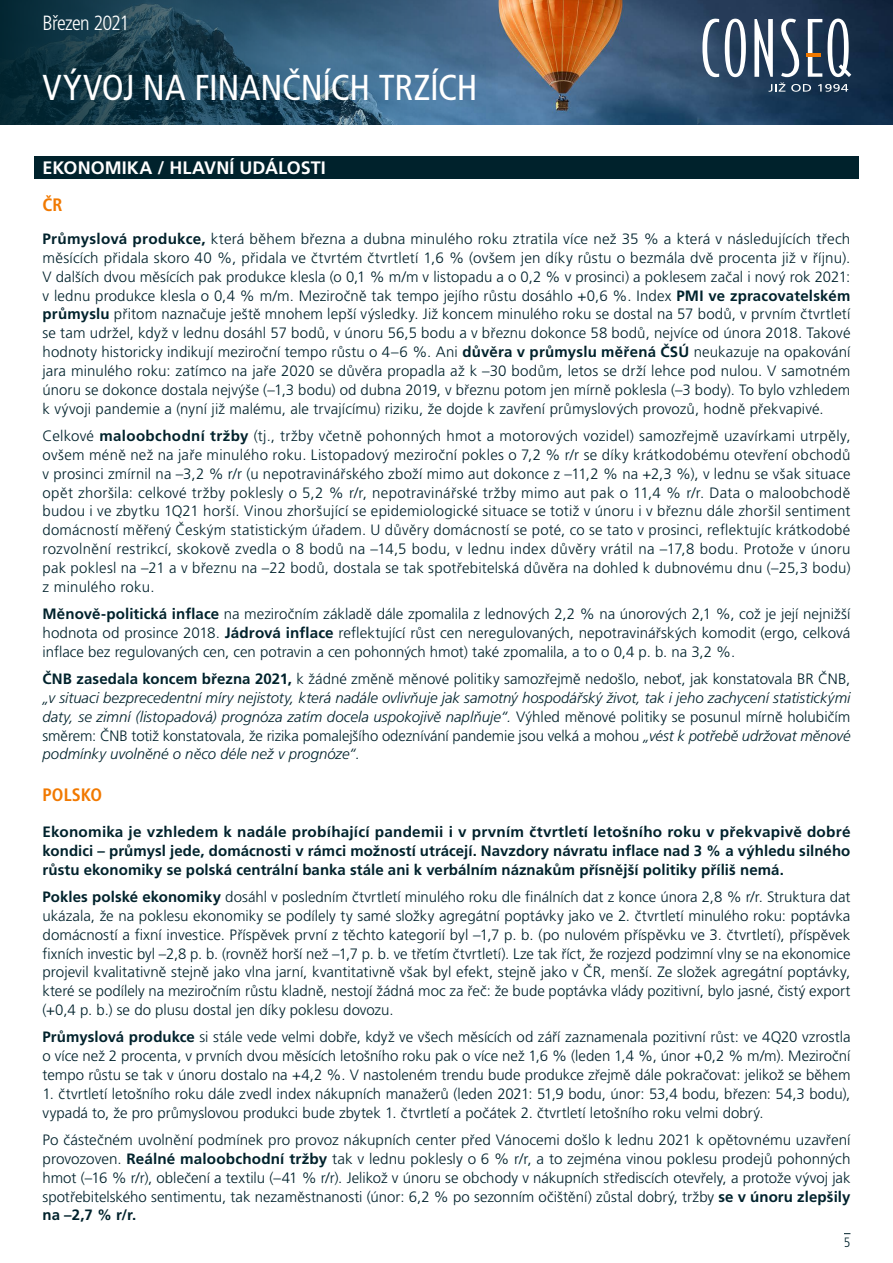
<style>
.page{position:relative;width:893px;height:1263px;background:#fff}
.page>*{position:absolute;margin:0;border:0;box-sizing:border-box;transform-origin:0 0}
.t1{font:condensed 36px "Frutiger LT Pro";letter-spacing:-.01em;color:#fff}
.t2{font:300 condensed 20.55px "Frutiger LT Pro";letter-spacing:-.035em;color:#fff}
.t3{font:700 18px "Frutiger LT Pro";color:#fff}
.t4{font:700 condensed 18px "Frutiger LT Pro";letter-spacing:.005em;color:#f17900}
.t5{font:300 15px/18.9px "Frutiger LT Pro";color:#00222c;text-align:justify}
.t6{font:italic 300 15px/18.9px "Frutiger LT Pro";color:#00222c;text-align:justify}
.t7{font:700 15px/18.9px "Frutiger LT Pro";letter-spacing:.005em;color:#00222c;text-align:justify}
.t8{font:300 condensed 13.5px "Frutiger LT Pro";color:#00222c}
.s1{font-weight:700}
.s2{font-weight:700;font-style:normal}
.s3{font-style:normal}
</style>
<div class="page">
<img style="left:496px;top:0;width:397px;height:124px">
<svg style="left:0;top:0;width:496px;height:124px;background:#294f67"></svg>
<svg style="left:702px;top:19px;width:17px;height:58px"></svg>
<svg style="left:725px;top:19px;width:21px;height:58px"></svg>
<svg style="left:754px;top:19px;width:97px;height:73px"></svg>
<div style="left:34px;top:157px;width:825px;height:22px;background:#00222c"></div>
<h2 class="t2" style="left:43px;top:11px;width:88px">Březen 2021</h2>
<h1 class="t1" style="left:43px;top:67px;width:436px">VÝVOJ NA FINANČNÍCH TRZÍCH</h1>
<p class="t3" style="left:43px;top:157px;width:285px">EKONOMIKA / HLAVNÍ UDÁLOSTI</p>
<p class="t4" style="left:43px;top:194px;width:22px">ČR</p>
<p class="t5" style="left:43px;top:230px;width:809px"><span class="s1">Průmyslová produkce,</span> která během března a dubna minulého roku ztratila více než 35 % a která v následujících třech měsících přidala skoro 40 %, přidala ve čtvrtém čtvrtletí 1,6 % (ovšem jen díky růstu o bezmála dvě procenta již v říjnu).<br>V dalších dvou měsících pak produkce klesla (o 0,1 % m/m v listopadu a o 0,2 % v prosinci) a poklesem začal i nový rok 2021: v lednu produkce klesla o 0,4 % m/m. Meziročně tak tempo jejího růstu dosáhlo +0,6 %. Index <span class="s1">PMI ve zpracovatelském průmyslu</span> přitom naznačuje ještě mnohem lepší výsledky. Již koncem minulého roku se dostal na 57 bodů, v prvním čtvrtletí se tam udržel, když v lednu dosáhl 57 bodů, v únoru 56,5 bodu a v březnu dokonce 58 bodů, nejvíce od února 2018. Takové hodnoty historicky indikují meziroční tempo růstu o 4–6 %. Ani <span class="s1">důvěra v průmyslu měřená ČSÚ</span> neukazuje na opakování jara minulého roku: zatímco na jaře 2020 se důvěra propadla až k –30 bodům, letos se drží lehce pod nulou. V samotném únoru se dokonce dostala nejvýše (–1,3 bodu) od dubna 2019, v březnu potom jen mírně poklesla (–3 body). To bylo vzhledem k vývoji pandemie a (nyní již malému, ale trvajícímu) riziku, že dojde k zavření průmyslových provozů, hodně překvapivé.</p>
<p class="t5" style="left:43px;top:426px;width:809px">Celkové <span class="s1">maloobchodní tržby</span> (tj., tržby včetně pohonných hmot a motorových vozidel) samozřejmě uzavírkami utrpěly, ovšem méně než na jaře minulého roku. Listopadový meziroční pokles o 7,2 % r/r se díky krátkodobému otevření obchodů v prosinci zmírnil na –3,2 % r/r (u nepotravinářského zboží mimo aut dokonce z –11,2 % na +2,3 %), v lednu se však situace opět zhoršila: celkové tržby poklesly o 5,2 % r/r, nepotravinářské tržby mimo aut pak o 11,4 % r/r. Data o maloobchodě budou i ve zbytku 1Q21 horší. Vinou zhoršující se epidemiologické situace se totiž v únoru i v březnu dále zhoršil sentiment domácností měřený Českým statistickým úřadem. U důvěry domácností se poté, co se tato v prosinci, reflektujíc krátkodobé rozvolnění restrikcí, skokově zvedla o 8 bodů na –14,5 bodu, v lednu index důvěry vrátil na –17,8 bodu. Protože v únoru pak poklesl na –21 a v březnu na –22 bodů, dostala se tak spotřebitelská důvěra na dohled k dubnovému dnu (–25,3 bodu) z minulého roku.</p>
<p class="t5" style="left:43px;top:604px;width:809px"><span class="s1">Měnově-politická inflace</span> na meziročním základě dále zpomalila z lednových 2,2 % na únorových 2,1 %, což je její nejnižší hodnota od prosince 2018. <span class="s1">Jádrová inflace</span> reflektující růst cen neregulovaných, nepotravinářských komodit (ergo, celková inflace bez regulovaných cen, cen potravin a cen pohonných hmot) také zpomalila, a to o 0,4 p. b. na 3,2 %.</p>
<p class="t6" style="left:43px;top:669px;width:809px"><span class="s2">ČNB zasedala koncem března 2021,</span> <span class="s3">k žádné změně měnové politiky samozřejmě nedošlo, neboť, jak konstatovala BR ČNB, </span>„v situaci bezprecedentní míry nejistoty, která nadále ovlivňuje jak samotný hospodářský život, tak i jeho zachycení statistickými daty, se zimní (listopadová) prognóza zatím docela uspokojivě naplňuje“. <span class="s3">Výhled měnové politiky se posunul mírně holubičím směrem: ČNB totiž konstatovala, že rizika pomalejšího odeznívání pandemie jsou velká a mohou</span> „vést k potřebě udržovat měnové podmínky uvolněné o něco déle než v prognóze“.</p>
<p class="t4" style="left:43px;top:784px;width:61px">POLSKO</p>
<p class="t7" style="left:43px;top:822px;width:809px">Ekonomika je vzhledem k nadále probíhající pandemii i v prvním čtvrtletí letošního roku v překvapivě dobré kondici – průmysl jede, domácnosti v rámci možností utrácejí. Navzdory návratu inflace nad 3 % a výhledu silného růstu ekonomiky se polská centrální banka stále ani k verbálním náznakům přísnější politiky příliš nemá.</p>
<p class="t5" style="left:43px;top:887px;width:809px"><span class="s1">Pokles polské ekonomiky</span> dosáhl v posledním čtvrtletí minulého roku dle finálních dat z konce února 2,8 % r/r. Struktura dat ukázala, že na poklesu ekonomiky se podílely ty samé složky agregátní poptávky jako ve 2. čtvrtletí minulého roku: poptávka domácností a fixní investice. Příspěvek první z těchto kategorií byl –1,7 p. b. (po nulovém příspěvku ve 3. čtvrtletí), příspěvek fixních investic byl –2,8 p. b. (rovněž horší než –1,7 p. b. ve třetím čtvrtletí). Lze tak říct, že rozjezd podzimní vlny se na ekonomice projevil kvalitativně stejně jako vlna jarní, kvantitativně však byl efekt, stejně jako v ČR, menší. Ze složek agregátní poptávky, které se podílely na meziročním růstu kladně, nestojí žádná moc za řeč: že bude poptávka vlády pozitivní, bylo jasné, čistý export (+0,4 p. b.) se do plusu dostal jen díky poklesu dovozu.</p>
<p class="t5" style="left:43px;top:1028px;width:809px"><span class="s1">Průmyslová produkce</span> si stále vede velmi dobře, když ve všech měsících od září zaznamenala pozitivní růst: ve 4Q20 vzrostla o více než 2 procenta, v prvních dvou měsících letošního roku pak o více než 1,6 % (leden 1,4 %, únor +0,2 % m/m). Meziroční tempo růstu se tak v únoru dostalo na +4,2 %. V nastoleném trendu bude produkce zřejmě dále pokračovat: jelikož se během</p>
<p class="t5" style="left:43px;top:1084px;width:809px">1. čtvrtletí letošního roku dále zvedl index nákupních manažerů (leden 2021: 51,9 bodu, únor: 53,4 bodu, březen: 54,3 bodu), vypadá to, že pro průmyslovou produkci bude zbytek 1. čtvrtletí a počátek 2. čtvrtletí letošního roku velmi dobrý.</p>
<p class="t5" style="left:43px;top:1130px;width:809px">Po částečném uvolnění podmínek pro provoz nákupních center před Vánocemi došlo k lednu 2021 k opětovnému uzavření provozoven. <span class="s1">Reálné maloobchodní tržby</span> tak v lednu poklesly o 6 % r/r, a to zejména vinou poklesu prodejů pohonných hmot (–16 % r/r), oblečení a textilu (–41 % r/r). Jelikož v únoru se obchody v nákupních střediscích otevřely, a protože vývoj jak spotřebitelského sentimentu, tak nezaměstnanosti (únor: 6,2 % po sezonním očištění) zůstal dobrý, tržby <span class="s1">se v únoru zlepšily na –2,7 % r/r.</span></p>
<p class="t8" style="left:844px;top:1234px;width:8px">5</p>
</div>
